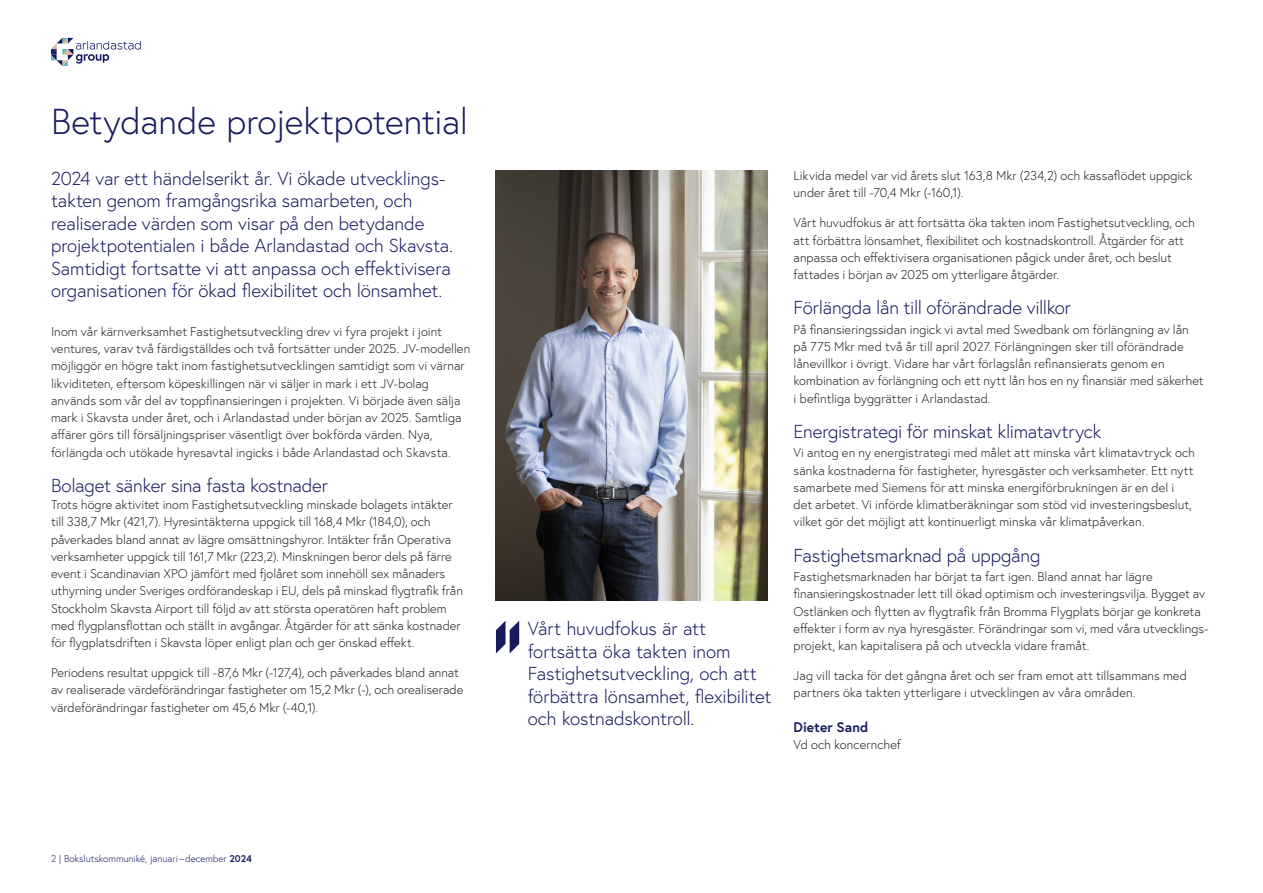
<style>
.page{position:relative;width:1263px;height:893px;background:#fff}
.page>*{position:absolute;margin:0;border:0;box-sizing:border-box;transform-origin:0 0}
.H1_-_Midnight_Blue_-_24pkt{font:300 36px "Europa";letter-spacing:-.01em;color:#171a5c}
.Ingress_-_Midnight_Blue{font:300 18.75px/22.5px "Europa";letter-spacing:-.01em;color:#171a5c}
.Citat{font:300 18.75px/22.5px "Europa";letter-spacing:-.01em;color:#171a5c}
.Brödtext{font:300 18.75px "Europa";letter-spacing:-.015em;color:#171a5c}
.Brödtext-2{font:700 13.8px "Europa";color:#171a5c}
.Ingress_-_Midnight_Blue-2{font:300 12.75px/17.2px "Europa";color:#231f20}
.Brödtext-3{font:300 12.75px/17.2px "Europa";color:#231f20}
.t1{font:300 9.75px "Europa";color:#171a5c}
.s1{font-weight:700}
</style>
<div class="page">
<img style="left:496px;top:170px;width:271px;height:430px">
<svg style="left:496px;top:621px;width:23px;height:32px"></svg>
<svg style="left:51px;top:38px;width:90px;height:28px"></svg>
<p class="H1_-_Midnight_Blue_-_24pkt" style="left:51px;top:99px;width:418px">Betydande projektpotential</p>
<p class="Ingress_-_Midnight_Blue" style="left:51px;top:167px;width:404px">2024 var ett händelserikt år. Vi ökade utvecklings&shy;takten genom framgångsrika samarbeten, och realiserade värden som visar på den betydande projektpotentialen i både Arlandastad och Skavsta.<br>Samtidigt fortsatte vi att anpassa och effektivisera organisationen för ökad flexibilitet och lönsamhet.</p>
<p class="Ingress_-_Midnight_Blue-2" style="left:51px;top:323px;width:421px">Inom vår kärnverksamhet Fastighetsutveckling drev vi fyra projekt i joint ventures, varav två färdigställdes och två fortsätter under 2025. JV-modellen möjliggör en högre takt inom fastighetsutvecklingen samtidigt som vi värnar likviditeten, eftersom köpeskillingen när vi säljer in mark i ett JV-bolag används som vår del av toppfinansieringen i projekten. Vi började även sälja mark i Skavsta under året, och i Arlandastad under början av 2025. Samtliga affärer görs till försäljningspriser väsentligt över bokförda värden. Nya, förlängda och utökade hyresavtal ingicks i både Arlandastad och Skavsta.</p>
<p class="Ingress_-_Midnight_Blue" style="left:51px;top:474px;width:278px">Bolaget sänker sina fasta kostnader</p>
<p class="Ingress_-_Midnight_Blue-2" style="left:51px;top:496px;width:413px">Trots högre aktivitet inom Fastighetsutveckling minskade bolagets intäkter till 338,7 Mkr (421,7). Hyresintäkterna uppgick till 168,4 Mkr (184,0), och påverkades bland annat av lägre omsättningshyror. Intäkter från Operativa verksamheter uppgick till 161,7 Mkr (223,2). Minskningen beror dels på färre event i Scandinavian XPO jämfört med fjolåret som innehöll sex månaders uthyrning under Sveriges ordförandeskap i EU, dels på minskad flygtrafik från Stockholm Skavsta Airport till följd av att största operatören haft problem med flygplansflottan och ställt in avgångar. Åtgärder för att sänka kostnader för flygplatsdriften i Skavsta löper enligt plan och ger önskad effekt.</p>
<p class="Ingress_-_Midnight_Blue-2" style="left:51px;top:664px;width:414px">Periodens resultat uppgick till -87,6 Mkr (-127,4), och påverkades bland annat av realiserade värdeförändringar fastigheter om 15,2 Mkr (-), och orealiserade värdeförändringar fastigheter om 45,6 Mkr (-40,1).</p>
<p class="t1" style="left:51px;top:852px;width:202px">2 | Bokslutskommuniké, januari –december <span class="s1">2024</span></p>
<p class="Citat" style="left:528px;top:617px;width:245px">Vårt huvudfokus är att fortsätta öka takten inom<br>Fastighetsutveckling, och att förbättra lönsamhet, flexibilitet och kostnadskontroll.</p>
<p class="Ingress_-_Midnight_Blue-2" style="left:794px;top:167px;width:400px">Likvida medel var vid årets slut 163,8 Mkr (234,2) och kassaflödet uppgick under året till -70,4 Mkr (-160,1).</p>
<p class="Brödtext-3" style="left:794px;top:214px;width:403px">Vårt huvudfokus är att fortsätta öka takten inom Fastighetsutveckling, och att förbättra lönsamhet, flexibilitet och kostnadskontroll. Åtgärder för att anpassa och effektivisera organisationen pågick under året, och beslut fattades i början av 2025 om ytterligare åtgärder.</p>
<p class="Brödtext" style="left:794px;top:296px;width:279px">Förlängda lån till oförändrade villkor</p>
<p class="Brödtext-3" style="left:794px;top:320px;width:411px">På finansieringssidan ingick vi avtal med Swedbank om förlängning av lån på 775 Mkr med två år till april 2027. Förlängningen sker till oförändrade lånevillkor i övrigt. Vidare har vårt förlagslån refinansierats genom en kombination av förlängning och ett nytt lån hos en ny finansiär med säkerhet i befintliga byggrätter i Arlandastad.</p>
<p class="Brödtext" style="left:794px;top:420px;width:309px">Energistrategi för minskat klimatavtryck</p>
<p class="Brödtext-3" style="left:794px;top:444px;width:403px">Vi antog en ny energistrategi med målet att minska vårt klimatavtryck och sänka kostnaderna för fastigheter, hyresgäster och verksamheter. Ett nytt samarbete med Siemens för att minska energiförbrukningen är en del i det arbetet. Vi införde klimatberäkningar som stöd vid investeringsbeslut, vilket gör det möjligt att kontinuerligt minska vår klimatpåverkan.</p>
<p class="Brödtext" style="left:794px;top:543px;width:248px">Fastighetsmarknad på uppgång</p>
<p class="Brödtext-3" style="left:794px;top:568px;width:416px">Fastighetsmarknaden har börjat ta fart igen. Bland annat har lägre finansieringskostnader lett till ökad optimism och investeringsvilja. Bygget av Ostlänken och flytten av flygtrafik från Bromma Flygplats börjar ge konkreta effekter i form av nya hyresgäster. Förändringar som vi, med våra utvecklings&shy;projekt, kan kapitalisera på och utveckla vidare framåt.</p>
<p class="Brödtext-3" style="left:794px;top:667px;width:395px">Jag vill tacka för det gångna året och ser fram emot att tillsammans med partners öka takten ytterligare i utvecklingen av våra områden.</p>
<p class="Brödtext-2" style="left:794px;top:717px;width:76px">Dieter Sand</p>
<p class="Brödtext-3" style="left:794px;top:736px;width:109px">Vd och koncernchef</p>
</div>
